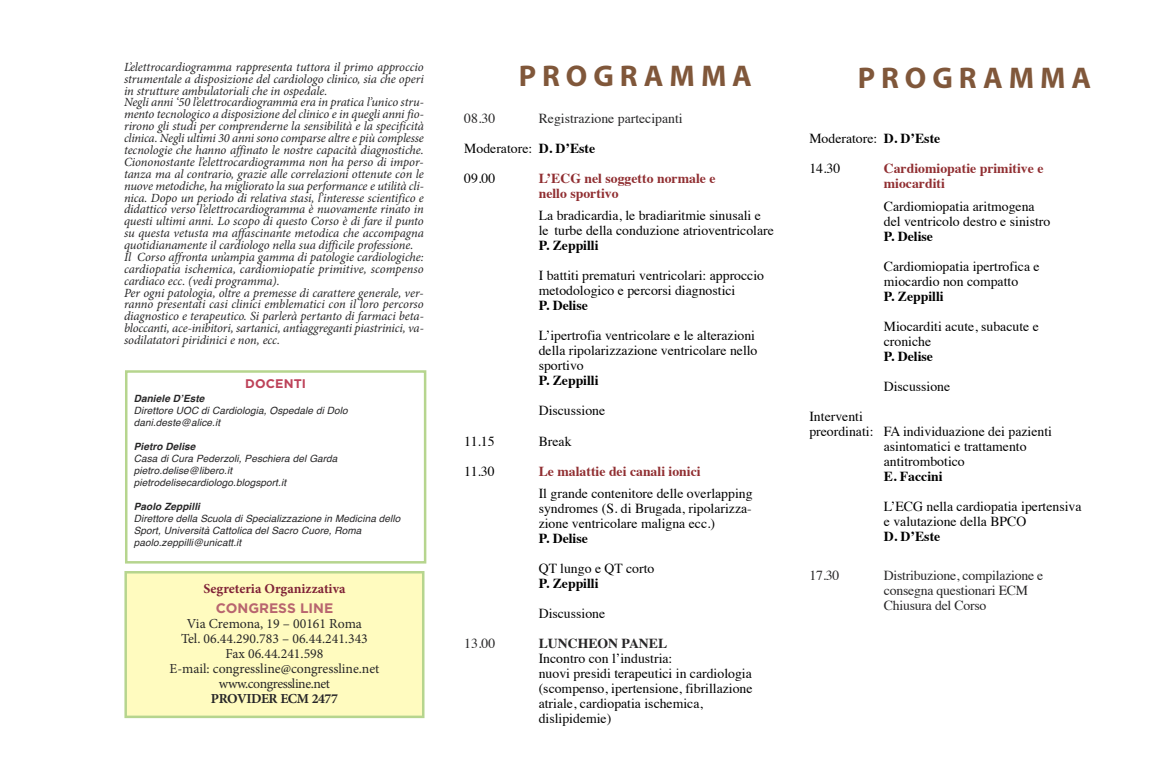
<style>
.page{position:relative;width:1159px;height:780px;background:#fff}
.page>*{position:absolute;margin:0;border:0;box-sizing:border-box;transform-origin:0 0}
.t1{font:700 30px "Myriad Pro";letter-spacing:.2em;color:#80573a}
.t2{font:13.75px/15px "Times";color:#000}
.t3{font:13.75px/30px "Times";letter-spacing:-.015em;color:#272627}
.t4{font:13.75px/15px "Minion Pro";color:#272627;text-align:center}
.t5{font:700 13.75px/15px "Times";color:#902e31}
.t6{font:700 13.75px "Times";color:#000}
.t7{font:700 13.75px "Minion Pro";color:#802337}
.t8{font:700 13.75px "Minion Pro";letter-spacing:-.03em;color:#272627}
.t9{font:700 13.75px "Times";color:#272627}
.t10{font:700 13.75px "Gotham";color:#b8656f}
.t11{font:italic 12.5px/11.9px "Minion Pro";letter-spacing:-.01em;color:#272627}
.t12{font:700 12.5px "Gotham";letter-spacing:.01em;color:#bd4259}
.t13{font:italic 10px/12px "Helvetica";letter-spacing:.01em;color:#272627}
.t14{font:italic 700 10px "Helvetica";letter-spacing:.01em;color:#272627}
.s1{color:#000}
.s2{font-weight:700;color:#000}
.s3{font-weight:700}
</style>
<div class="page">
<div style="left:127px;top:573px;width:295px;height:142px;background:#fffbbf"></div>
<div style="left:124px;top:571px;width:300px;height:147px;border:2px solid #b6d58e"></div>
<div style="left:125px;top:370px;width:301px;height:193px;border:2px solid #b6d58e"></div>
<p class="t11" style="left:124px;top:62px;width:301px">L’elettrocardiogramma rappresenta tuttora il primo approccio strumentale a disposizione del cardiologo clinico, sia che operi in strutture ambulatoriali che in ospedale.<br>Negli anni ‘50 l’elettrocardiogramma era in pratica l’unico stru&shy;mento tecnologico a disposizione del clinico e in quegli anni fio&shy;rirono gli studi per comprenderne la sensibilità e la specificità clinica. Negli ultimi 30 anni sono comparse altre e più complesse tecnologie che hanno affinato le nostre capacità diagnostiche.<br>Ciononostante l’elettrocardiogramma non ha perso di impor&shy;tanza ma al contrario, grazie alle correlazioni ottenute con le nuove metodiche, ha migliorato la sua performance e utilità cli&shy;nica. Dopo un periodo di relativa stasi, l’interesse scientifico e didattico verso l’elettrocardiogramma è nuovamente rinato in questi ultimi anni. Lo scopo di questo Corso è di fare il punto su questa vetusta ma affascinante metodica che accompagna quotidianamente il cardiologo nella sua difficile professione.<br>Il Corso affronta un’ampia gamma di patologie cardiologiche: cardiopatia ischemica, cardiomiopatie primitive, scompenso cardiaco ecc. (vedi programma).<br>Per ogni patologia, oltre a premesse di carattere generale, ver&shy;ranno presentati casi clinici emblematici con il loro percorso diagnostico e terapeutico. Si parlerà pertanto di farmaci beta&shy;bloccanti, ace-inibitori, sartanici, antiaggreganti piastrinici, va&shy;sodilatatori piridinici e non, ecc.</p>
<p class="t12" style="left:245px;top:376px;width:62px">DOCENTI</p>
<p class="t14" style="left:134px;top:394px;width:72px">Daniele D’Este</p>
<p class="t13" style="left:134px;top:405px;width:216px">Direttore UOC di Cardiologia, Ospedale di Dolo dani.deste@alice.it</p>
<p class="t14" style="left:134px;top:442px;width:63px">Pietro Delise</p>
<p class="t13" style="left:134px;top:453px;width:205px">Casa di Cura Pederzoli, Peschiera del Garda pietro.delise@libero.it pietrodelisecardiologo.blogsport.it</p>
<p class="t14" style="left:134px;top:502px;width:68px">Paolo Zeppilli</p>
<p class="t13" style="left:134px;top:513px;width:268px">Direttore della Scuola di Specializzazione in Medicina dello<br>Sport, Università Cattolica del Sacro Cuore, Roma paolo.zeppilli@unicatt.it</p>
<p class="t7" style="left:203px;top:583px;width:143px">Segreteria Organizzativa</p>
<p class="t10" style="left:216px;top:600px;width:119px">CONGRESS LINE</p>
<p class="t4" style="left:169px;top:617px;width:211px">Via Cremona, 19 – 00161 Roma<br>Tel. 06.44.290.783 – 06.44.241.343<br>Fax 06.44.241.598<br>E-mail: congressline@congressline.net www.congressline.net</p>
<p class="t8" style="left:211px;top:693px;width:129px">PROVIDER ECM 2477</p>
<h1 class="t1" style="left:519px;top:65px;width:235px">PROGRAMMA</h1>
<h1 class="t1" style="left:858px;top:67px;width:235px">PROGRAMMA</h1>
<p class="t3" style="left:464px;top:104px;width:220px;text-indent:74px">Registrazione partecipanti<br><span class="s1">Moderatore:</span> <span class="s2">D. D’Este<br></span><span class="s1">09.00</span></p>
<p class="t3" style="left:464px;top:104px;width:32px">08.30</p>
<p class="t5" style="left:539px;top:172px;width:178px">L’ECG nel soggetto normale e nello sportivo</p>
<p class="t2" style="left:539px;top:209px;width:237px">La bradicardia, le bradiaritmie sinusali e le turbe della conduzione atrioventricolare</p>
<p class="t6" style="left:539px;top:240px;width:61px">P. Zeppilli</p>
<p class="t2" style="left:539px;top:269px;width:227px">I battiti prematuri ventricolari: approccio metodologico e percorsi diagnostici</p>
<p class="t6" style="left:539px;top:300px;width:51px">P. Delise</p>
<p class="t2" style="left:539px;top:329px;width:220px">L’ipertrofia ventricolare e le alterazioni della ripolarizzazione ventricolare nello sportivo</p>
<p class="t6" style="left:539px;top:375px;width:61px">P. Zeppilli</p>
<p class="t2" style="left:539px;top:404px;width:68px">Discussione</p>
<p class="t2" style="left:464px;top:434px;width:32px">11.15</p>
<p class="t2" style="left:539px;top:434px;width:34px">Break</p>
<p class="t2" style="left:464px;top:464px;width:32px">11.30</p>
<p class="t5" style="left:539px;top:464px;width:163px">Le malattie dei canali ionici</p>
<p class="t2" style="left:539px;top:487px;width:215px;text-align:justify">Il grande contenitore delle overlapping syndromes (S. di Brugada, ripolarizza&shy;zione ventricolare maligna ecc.)</p>
<p class="t6" style="left:539px;top:532px;width:51px">P. Delise</p>
<p class="t2" style="left:539px;top:562px;width:117px">QT lungo e QT corto</p>
<p class="t6" style="left:539px;top:577px;width:61px">P. Zeppilli</p>
<p class="t2" style="left:539px;top:607px;width:68px">Discussione</p>
<p class="t3" style="left:464px;top:629px;width:32px">13.00</p>
<p class="t9" style="left:539px;top:637px;width:130px">LUNCHEON PANEL</p>
<p class="t2" style="left:539px;top:652px;width:215px">Incontro con l’industria:<br>nuovi presidi terapeutici in cardiologia (scompenso, ipertensione, fibrillazione atriale, cardiopatia ischemica, dislipidemie)</p>
<p class="t2" style="left:809px;top:125px;width:132px;line-height:30px">Moderatore: <span class="s3">D. D’Este<br></span>14.30</p>
<p class="t5" style="left:884px;top:162px;width:161px">Cardiomiopatie primitive e miocarditi</p>
<p class="t2" style="left:884px;top:200px;width:168px">Cardiomiopatia aritmogena del ventricolo destro e sinistro</p>
<p class="t6" style="left:884px;top:230px;width:51px">P. Delise</p>
<p class="t2" style="left:884px;top:260px;width:157px">Cardiomiopatia ipertrofica e miocardio non compatto</p>
<p class="t6" style="left:884px;top:290px;width:61px">P. Zeppilli</p>
<p class="t2" style="left:884px;top:320px;width:157px">Miocarditi acute, subacute e croniche</p>
<p class="t6" style="left:884px;top:350px;width:51px">P. Delise</p>
<p class="t2" style="left:884px;top:380px;width:68px">Discussione</p>
<p class="t2" style="left:809px;top:410px;width:55px">Interventi</p>
<p class="t2" style="left:809px;top:425px;width:244px">preordinati: FA individuazione dei pazienti</p>
<p class="t2" style="left:884px;top:440px;width:144px">asintomatici e trattamento</p>
<p class="t2" style="left:884px;top:455px;width:82px">antitrombotico</p>
<p class="t6" style="left:884px;top:470px;width:60px">E. Faccini</p>
<p class="t2" style="left:884px;top:500px;width:199px">L’ECG nella cardiopatia ipertensiva e valutazione della BPCO</p>
<p class="t6" style="left:884px;top:530px;width:58px">D. D’Este</p>
<p class="t3" style="left:809px;top:561px;width:32px">17.30</p>
<p class="t3" style="left:884px;top:569px;width:161px;line-height:15px">Distribuzione, compilazione e consegna questionari ECM<br>Chiusura del Corso</p>
</div>
